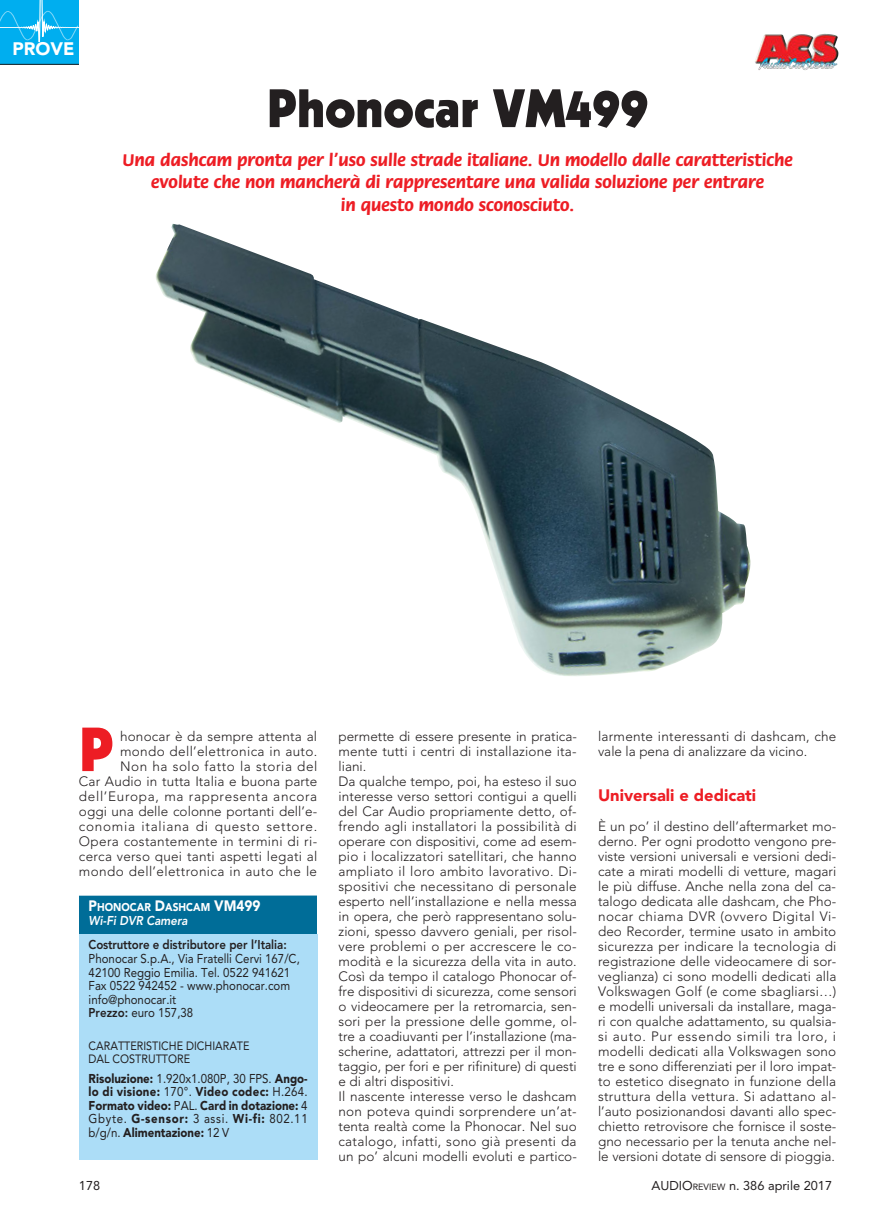
<style>
.page{position:relative;width:895px;height:1215px;background:#fff}
.page>*{position:absolute;margin:0;border:0;box-sizing:border-box;transform-origin:0 0}
.t1{font:900 60.45px "Kabel LT Std";color:#ed1d24}
.t2{font:900 52.5px "Kabel LT Std";color:#231f20}
.t3{font:700 18px/22.5px "Flora Std";color:#ed1d24;text-align:center}
.t4{font:900 18px "Avenir";color:#fff}
.t5{font:900 16.5px "Avenir";color:#ed1d24}
.t6{font:300 13.5px/15px "Avenir";letter-spacing:.005em;color:#231f20}
.t7{font:300 13.5px/15px "Avenir";letter-spacing:.025em;color:#231f20;text-align:right}
.t8{font:900 12.75px/13.6px "Avenir";color:#231f20;text-align:justify;scale:.9 1}
.t9{font:12.75px/13.6px "Avenir";color:#231f20;scale:.9 1}
.t10{font:800 12.75px "Avenir";color:#231f20;scale:.9 1}
.t11{font:12.75px "Avenir";color:#231f20}
.t12{font:italic 800 12.75px "Avenir";color:#fff;scale:.9 1}
.t13{font:12px/12.8px "Avenir";color:#231f20;scale:.9 1}
.t14{font:900 11.25px "Avenir";color:#fff;scale:.9 1}
.s1{font-size:15px}
.s2{font-weight:800}
.s3{font-weight:400}
.s4{font-size:9px}
</style>
<div class="page">
<img style="left:755px;top:34px;width:58px;height:28px">
<div style="left:0;top:0;width:79px;height:65px;background:#00aeef"></div>
<hr style="left:0;top:64px;width:79px;height:1px;background:#231f20">
<div style="left:79px;top:896px;width:238px;height:40px;background:#006d98"></div>
<div style="left:79px;top:934px;width:238px;height:225px;background:#acddf7"></div>
<img style="left:156px;top:224px;width:594px;height:452px">
<svg style="left:0;top:0;width:79px;height:42px"></svg>
<h3 class="t4" style="left:13px;top:33px;width:63px">PROVE</h3>
<h2 class="t2" style="left:267px;top:89px;width:383px">Phonocar VM499</h2>
<h3 class="t3" style="left:123px;top:150px;width:671px">Una dashcam pronta per l’uso sulle strade italiane. Un modello dalle caratteristiche evolute che non mancherà di rappresentare una valida soluzione per entrare<br>in questo mondo sconosciuto.</h3>
<h1 class="t1" style="left:79px;top:728px;width:36px">P</h1>
<p class="t7" style="left:79px;top:729px;width:240px">honocar è da sempre attenta al mondo dell’elettronica in auto.<br>Non ha solo fatto la storia del<br>Car Audio in tutta Italia e buona parte dell’Europa, ma rappresenta ancora oggi una delle colonne portanti dell’e&shy;conomia italiana di questo settore.<br>Opera costantemente in termini di ri&shy;cerca verso quei tanti aspetti legati al mondo dell’elettronica in auto che le</p>
<p class="t6" style="left:598px;top:729px;width:240px">larmente interessanti di dashcam, che vale la pena di analizzare da vicino.</p>
<p class="t6" style="left:338px;top:729px;width:240px">permette di essere presente in pratica&shy;mente tutti i centri di installazione ita&shy;liani.<br>Da qualche tempo, poi, ha esteso il suo interesse verso settori contigui a quelli del Car Audio propriamente detto, of&shy;frendo agli installatori la possibilità di operare con dispositivi, come ad esem&shy;pio i localizzatori satellitari, che hanno ampliato il loro ambito lavorativo. Di&shy;spositivi che necessitano di personale esperto nell’installazione e nella messa in opera, che però rappresentano solu&shy;zioni, spesso davvero geniali, per risol&shy;vere problemi o per accrescere le co&shy;modità e la sicurezza della vita in auto.<br>Così da tempo il catalogo Phonocar of&shy;fre dispositivi di sicurezza, come sensori o videocamere per la retromarcia, sen&shy;sori per la pressione delle gomme, ol&shy;tre a coadiuvanti per l’installazione (ma&shy;scherine, adattatori, attrezzi per il mon&shy;taggio, per fori e per rifiniture) di questi e di altri dispositivi.<br>Il nascente interesse verso le dashcam non poteva quindi sorprendere un’at&shy;tenta realtà come la Phonocar. Nel suo catalogo, infatti, sono già presenti da un po’ alcuni modelli evoluti e partico-</p>
<p class="t5" style="left:598px;top:781px;width:160px">Universali e dedicati</p>
<p class="t6" style="left:598px;top:819px;width:240px;text-align:justify">È un po’ il destino dell’aftermarket mo&shy;derno. Per ogni prodotto vengono pre&shy;viste versioni universali e versioni dedi&shy;cate a mirati modelli di vetture, magari le più diffuse. Anche nella zona del ca&shy;talogo dedicata alle dashcam, che Pho&shy;nocar chiama DVR (ovvero Digital Vi&shy;deo Recorder, termine usato in ambito sicurezza per indicare la tecnologia di registrazione delle videocamere di sor&shy;veglianza) ci sono modelli dedicati alla Volkswagen Golf (e come sbagliarsi…) e modelli universali da installare, maga&shy;ri con qualche adattamento, su qualsia&shy;si auto. Pur essendo simili tra loro, i modelli dedicati alla Volkswagen sono tre e sono differenziati per il loro impat&shy;to estetico disegnato in funzione della struttura della vettura. Si adattano al&shy;l’auto posizionandosi davanti allo spec&shy;chietto retrovisore che fornisce il soste&shy;gno necessario per la tenuta anche nel&shy;le versioni dotate di sensore di pioggia.</p>
<p class="t14" style="left:89px;top:898px;width:192px"><span class="s1">P</span>HONOCAR <span class="s1">D</span>ASHCAM <span class="s1">VM499</span></p>
<p class="t12" style="left:89px;top:913px;width:112px">Wi-Fi DVR Camera</p>
<p class="t10" style="left:89px;top:935px;width:222px">Costruttore e distributore per l’Italia:</p>
<p class="t9" style="left:89px;top:951px;width:236px">Phonocar S.p.A., Via Fratelli Cervi 167/C,<br>42100 Reggio Emilia. Tel. 0522 941621<br>Fax 0522 942452 - www.phonocar.com info@phonocar.it<br><span class="s2">Prezzo:</span> euro 157,38</p>
<p class="t13" style="left:89px;top:1039px;width:180px">CARATTERISTICHE DICHIARATE<br>DAL COSTRUTTORE</p>
<p class="t8" style="left:89px;top:1072px;width:245px">Risoluzione: <span class="s3">1.920x1.080P, 30 FPS.</span> Ango&shy;lo di visione: <span class="s3">170°.</span> Video codec: <span class="s3">H.264.<br></span>Formato video: <span class="s3">PAL.</span> Card in dotazione: <span class="s3">4<br>Gbyte.</span> G-sensor: <span class="s3">3 assi.</span> Wi-fi: <span class="s3">802.11 b/g/n.</span> Alimentazione: <span class="s3">12 V</span></p>
<p class="t11" style="left:79px;top:1176px;width:23px">178</p>
<p class="t11" style="left:651px;top:1176px;width:182px">AUDIO<span class="s4">REVIEW</span> n. 386 aprile 2017</p>
</div>
